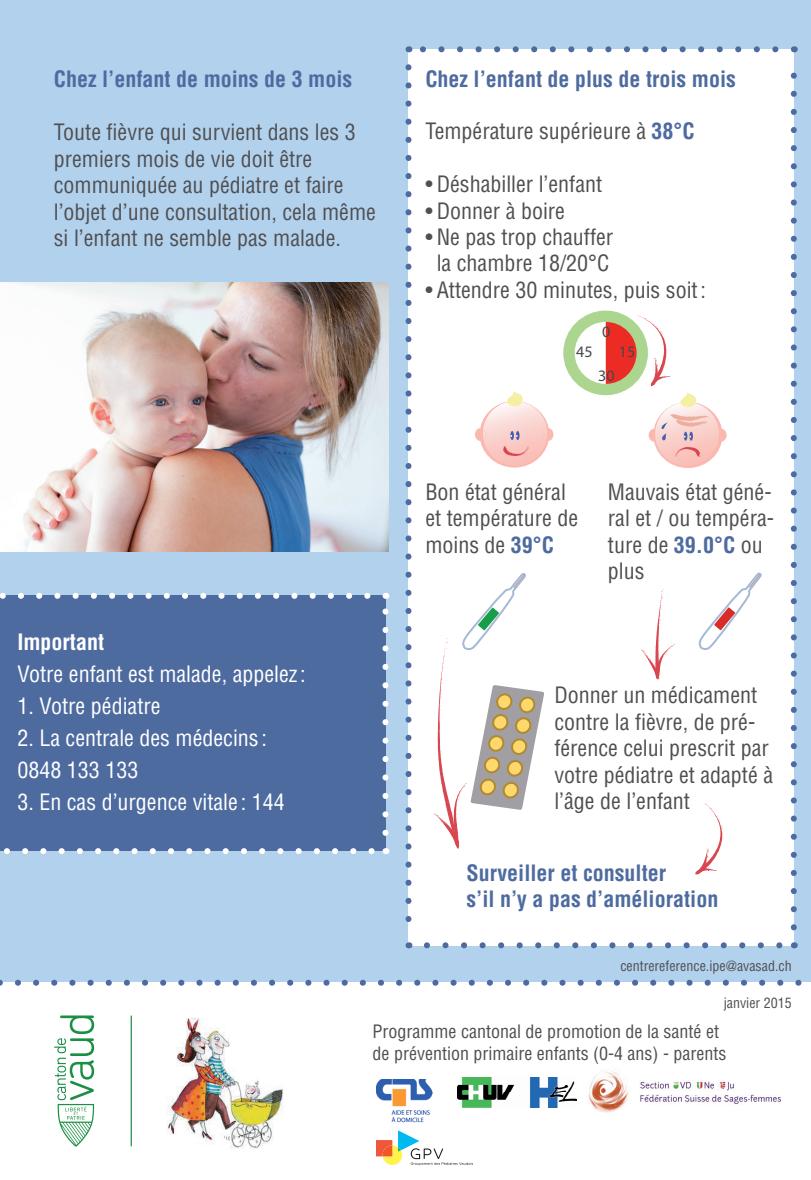
<style>
.page{position:relative;width:811px;height:1180px;background:#fff}
.page>*{position:absolute;margin:0;border:0;box-sizing:border-box;transform-origin:0 0}
.t1{font:condensed 22px/26.4px "Helvetica";color:#505052}
.t2{font:condensed 22px/32px "Helvetica";color:#fff}
.t3{font:700 condensed 22px/26.4px "Helvetica";color:#4e6ba0}
.t4{font:700 condensed 22px "Helvetica";color:#fff}
.t5{font:condensed 18px/21.6px "Helvetica";color:#505052}
.t6{font:16px "Myriad Pro";color:#46484d}
.t7{font:condensed 14px "Helvetica";color:#505052}
.s1{font-weight:700;color:#4e6ba0}
</style>
<div class="page">
<div style="left:0;top:0;width:811px;height:982px;background:#b2d1ed"></div>
<div style="left:408px;top:49px;width:386px;height:896px;background:#fff"></div>
<svg style="left:419px;top:46px;width:356px;height:6px"></svg>
<svg style="left:405px;top:67px;width:6px;height:855px"></svg>
<svg style="left:427px;top:942px;width:357px;height:6px"></svg>
<svg style="left:791px;top:72px;width:6px;height:855px"></svg>
<svg style="left:0;top:979px;width:798px;height:6px"></svg>
<svg style="left:54px;top:1015px;width:40px;height:131px"></svg>
<hr style="left:131px;top:1015px;width:1px;height:131px;background:#1b8f44">
<img style="left:0;top:282px;width:388px;height:269px">
<div style="left:0;top:595px;width:385px;height:256px;background:#4e6ba0"></div>
<svg style="left:7px;top:848px;width:368px;height:6px"></svg>
<svg style="left:382px;top:605px;width:6px;height:227px"></svg>
<svg style="left:0;top:593px;width:367px;height:5px"></svg>
<svg style="left:698px;top:572px;width:64px;height:78px"></svg>
<div style="left:648px;top:429px;width:11px;height:12px;background:#fab8ae;border-radius:50%"></div>
<div style="left:716px;top:429px;width:10px;height:12px;background:#fab8ae;border-radius:50%"></div>
<img style="left:653px;top:408px;width:67px;height:58px">
<svg style="left:659px;top:392px;width:49px;height:49px"></svg>
<svg style="left:675px;top:447px;width:25px;height:10px"></svg>
<div style="left:475px;top:428px;width:11px;height:13px;background:#fab8ae;border-radius:50%"></div>
<div style="left:542px;top:428px;width:11px;height:13px;background:#fab8ae;border-radius:50%"></div>
<img style="left:483px;top:402px;width:64px;height:63px">
<svg style="left:483px;top:429px;width:3px;height:10px"></svg>
<svg style="left:542px;top:428px;width:5px;height:12px"></svg>
<svg style="left:504px;top:391px;width:20px;height:16px"></svg>
<svg style="left:510px;top:431px;width:9px;height:9px"></svg>
<svg style="left:503px;top:446px;width:25px;height:10px"></svg>
<svg style="left:566px;top:315px;width:75px;height:75px;background:#e34334"></svg>
<svg style="left:566px;top:322px;width:40px;height:72px"></svg>
<div style="left:563px;top:310px;width:85px;height:85px;border:11px solid #acd58f;border-radius:50%"></div>
<svg style="left:434px;top:573px;width:110px;height:275px"></svg>
<svg style="left:641px;top:589px;width:33px;height:90px"></svg>
<svg style="left:636px;top:315px;width:35px;height:71px"></svg>
<svg style="left:695px;top:803px;width:27px;height:71px"></svg>
<img style="left:167px;top:1018px;width:117px;height:131px">
<img style="left:457px;top:1077px;width:119px;height:30px">
<img style="left:376px;top:1079px;width:56px;height:43px">
<img style="left:587px;top:1070px;width:194px;height:43px">
<svg style="left:376px;top:1130px;width:97px;height:35px"></svg>
<p class="t3" style="left:54px;top:66px;width:300px">Chez l’enfant de moins de 3 mois</p>
<p class="t1" style="left:54px;top:119px;width:323px">Toute fièvre qui survient dans les 3 premiers mois de vie doit être communiquée au pédiatre et faire l’objet d’une consultation, cela même si l’enfant ne semble pas malade.</p>
<p class="t4" style="left:17px;top:628px;width:88px">Important</p>
<p class="t2" style="left:17px;top:658px;width:290px">Votre enfant est malade, appelez :</p>
<p class="t2" style="left:17px;top:690px;width:145px">1. Votre pédiatre</p>
<p class="t2" style="left:17px;top:722px;width:251px">2. La centrale des médecins :<br>0848 133 133</p>
<p class="t2" style="left:17px;top:786px;width:269px">3. En cas d’urgence vitale : 144</p>
<p class="t3" style="left:425px;top:65px;width:312px">Chez l’enfant de plus de trois mois</p>
<p class="t1" style="left:425px;top:118px;width:271px">Température supérieure à <span class="s1">38°C</span></p>
<p class="t1" style="left:425px;top:171px;width:178px">• Déshabiller l’enfant</p>
<p class="t1" style="left:425px;top:197px;width:141px">• Donner à boire</p>
<p class="t1" style="left:425px;top:224px;width:189px;text-align:center">• Ne pas trop chauffer la chambre 18/20°C</p>
<p class="t1" style="left:425px;top:276px;width:282px">• Attendre 30 minutes, puis soit :</p>
<p class="t6" style="left:602px;top:323px;width:10px">0</p>
<p class="t6" style="left:598px;top:367px;width:18px">30</p>
<p class="t6" style="left:576px;top:342px;width:18px">45</p>
<p class="t6" style="left:619px;top:342px;width:18px">15</p>
<p class="t1" style="left:425px;top:478px;width:154px">Bon état général et température de moins de <span class="s1">39°C</span></p>
<p class="t1" style="left:608px;top:478px;width:168px">Mauvais état géné&shy;ral et / ou tempéra&shy;ture de <span class="s1">39.0°C</span> ou plus</p>
<p class="t1" style="left:554px;top:682px;width:220px">Donner un médicament contre la fièvre, de pré&shy;férence celui prescrit par votre pédiatre et adapté à l’âge de l’enfant</p>
<p class="t3" style="left:466px;top:859px;width:253px">Surveiller et consulter<br>s’il n’y a pas d’amélioration</p>
<p class="t7" style="left:620px;top:957px;width:173px">centrereference.ipe@avasad.ch</p>
<p class="t7" style="left:724px;top:994px;width:70px">janvier 2015</p>
<p class="t5" style="left:372px;top:1020px;width:355px">Programme cantonal de promotion de la santé et de prévention primaire enfants (0-4 ans) - parents</p>
</div>
